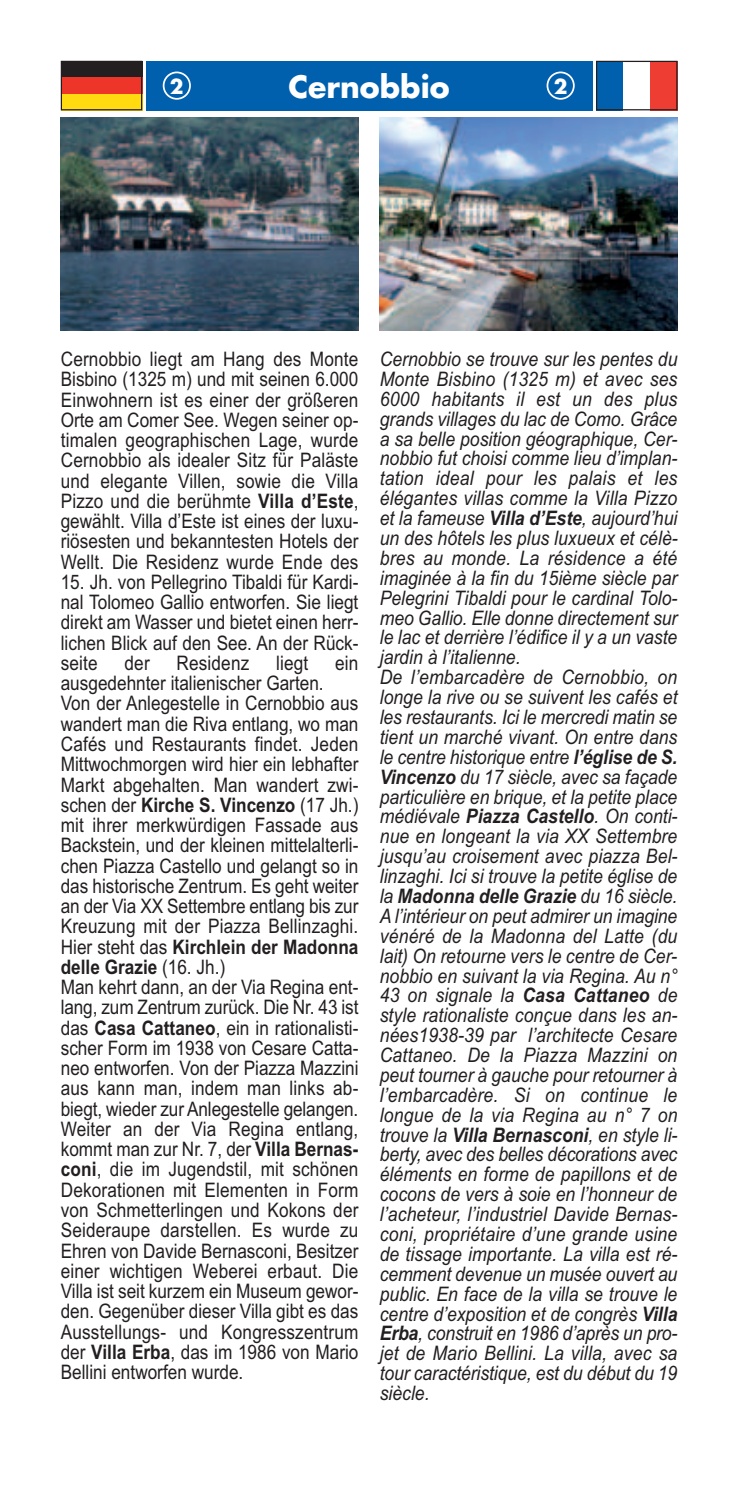
<style>
.page{position:relative;width:742px;height:1487px;background:#fff}
.page>*{position:absolute;margin:0;border:0;box-sizing:border-box;transform-origin:0 0}
.t1{font:700 30px "Futura";color:#fff}
.t2{font:italic 20px/20px "Arial";color:#231f20;scale:.88 1}
.t3{font:20px/20.2px "Arial";color:#231f20;text-align:justify;scale:.86 1}
.t4{font:700 20px "Futura";color:#fff}
.s1{font-weight:700}
</style>
<div class="page">
<div style="left:146px;top:61px;width:446px;height:49px;background:#0160ae"></div>
<img style="left:61px;top:117px;width:297px;height:213px">
<img style="left:380px;top:117px;width:297px;height:213px">
<div style="left:61px;top:61px;width:81px;height:16px;background:#231f20"></div>
<div style="left:61px;top:77px;width:81px;height:17px;background:#ee3529"></div>
<div style="left:61px;top:94px;width:81px;height:16px;background:#ffdb0f"></div>
<div style="left:61px;top:61px;width:81px;height:49px;border:1px solid #231f20"></div>
<svg style="left:163px;top:72px;width:28px;height:28px"></svg>
<svg style="left:546px;top:72px;width:29px;height:28px"></svg>
<div style="left:596px;top:61px;width:27px;height:49px;background:#0160ae"></div>
<div style="left:650px;top:61px;width:27px;height:49px;background:#ee3e34"></div>
<div style="left:596px;top:61px;width:81px;height:49px;border:1px solid #231f20"></div>
<h1 class="t1" style="left:288px;top:73px;width:163px">Cernobbio</h1>
<p class="t4" style="left:170px;top:77px;width:15px">2</p>
<p class="t4" style="left:554px;top:77px;width:15px">2</p>
<p class="t3" style="left:61px;top:351px;width:348px">Cernobbio liegt am Hang des Monte Bisbino (1325 m) und mit seinen 6.000<br>Einwohnern ist es einer der größeren Orte am Comer See. Wegen seiner op&shy;timalen geographischen Lage, wurde Cernobbio als idealer Sitz für Paläste und elegante Villen, sowie die Villa Pizzo und die berühmte <span class="s1">Villa d’Este</span>, gewählt. Villa d’Este ist eines der luxu&shy;riösesten und bekanntesten Hotels der Wellt. Die Residenz wurde Ende des</p>
<p class="t3" style="left:61px;top:573px;width:348px">15. Jh. von Pellegrino Tibaldi für Kardi&shy;nal Tolomeo Gallio entworfen. Sie liegt direkt am Wasser und bietet einen herr&shy;lichen Blick auf den See. An der Rück&shy;seite</p>
<p class="t3" style="left:124px;top:654px;width:31px">der</p>
<p class="t3" style="left:176px;top:654px;width:86px">Residenz</p>
<p class="t3" style="left:276px;top:654px;width:39px">liegt</p>
<p class="t3" style="left:335px;top:654px;width:29px">ein</p>
<p class="t3" style="left:61px;top:675px;width:348px;text-align:left">ausgedehnter italienischer Garten.<br>Von der Anlegestelle in Cernobbio aus wandert man die Riva entlang, wo man Cafés und Restaurants findet. Jeden Mittwochmorgen wird hier ein lebhafter Markt abgehalten. Man wandert zwi&shy;schen der <span class="s1">Kirche S. Vincenzo</span> (17 Jh.) mit ihrer merkwürdigen Fassade aus Backstein, und der kleinen mittelalterli&shy;chen Piazza Castello und gelangt so in das historische Zentrum. Es geht weiter an der Via XX Settembre entlang bis zur Kreuzung mit der Piazza Bellinzaghi.<br>Hier steht das <span class="s1">Kirchlein der Madonna delle Grazie</span> (16. Jh.)<br>Man kehrt dann, an der Via Regina ent&shy;lang, zum Zentrum zurück. Die Nr. 43 ist das <span class="s1">Casa Cattaneo</span>, ein in rationalisti&shy;scher Form im 1938 von Cesare Catta&shy;neo entworfen. Von der Piazza Mazzini aus kann man, indem man links ab&shy;biegt, wieder zur Anlegestelle gelangen.<br>Weiter an der Via Regina entlang, kommt man zur Nr. 7, der <span class="s1">Villa Bernas&shy;coni</span>, die im Jugendstil, mit schönen Dekorationen mit Elementen in Form von Schmetterlingen und Kokons der Seideraupe darstellen. Es wurde zu Ehren von Davide Bernasconi, Besitzer einer wichtigen Weberei erbaut. Die Villa ist seit kurzem ein Museum gewor&shy;den. Gegenüber dieser Villa gibt es das Ausstellungs- und Kongresszentrum der <span class="s1">Villa Erba</span>, das im 1986 von Mario Bellini entworfen wurde.</p>
<p class="t2" style="left:380px;top:351px;width:340px">Cernobbio se trouve sur les pentes du Monte Bisbino (1325 m) et avec ses 6000 habitants il est un des plus grands villages du lac de Como. Grâce a sa belle position géographique, Cer&shy;nobbio fut choisi comme lieu d’implan&shy;tation ideal pour les palais et les élégantes villas comme la Villa Pizzo et la fameuse <span class="s1">Villa d’Este</span>, aujourd’hui un des hôtels les plus luxueux et célè&shy;bres au monde. La résidence a été imaginée à la fin du 15ième siècle par Pelegrini Tibaldi pour le cardinal Tolo&shy;meo Gallio. Elle donne directement sur le lac et derrière l’édifice il y a un vaste jardin à l’italienne.<br>De l’embarcadère de Cernobbio, on longe la rive ou se suivent les cafés et les restaurants. Ici le mercredi matin se tient un marché vivant. On entre dans le centre historique entre <span class="s1">l’église de S.<br>Vincenzo</span> du 17 siècle, avec sa façade particulière en brique, et la petite place médiévale <span class="s1">Piazza Castello</span>. On conti&shy;nue en longeant la via XX Settembre jusqu’au croisement avec piazza Bel&shy;linzaghi. Ici si trouve la petite église de la <span class="s1">Madonna delle Grazie</span> du 16 siècle.<br>A l’intérieur on peut admirer un imagine vénéré de la Madonna del Latte (du lait) On retourne vers le centre de Cer&shy;nobbio en suivant la via Regina. Au n° 43 on signale la <span class="s1">Casa Cattaneo</span> de style rationaliste conçue dans les an&shy;nées1938-39 par l’architecte Cesare Cattaneo. De la Piazza Mazzini on peut tourner à gauche pour retourner à l’embarcadère. Si on continue le longue de la via Regina au n° 7 on trouve la <span class="s1">Villa Bernasconi</span>, en style li&shy;berty, avec des belles décorations avec éléments en forme de papillons et de cocons de vers à soie en l’honneur de l’acheteur, l’industriel Davide Bernas&shy;coni, propriétaire d’une grande usine de tissage importante. La villa est ré&shy;cemment devenue un musée ouvert au public. En face de la villa se trouve le centre d’exposition et de congrès <span class="s1">Villa Erba</span>, construit en 1986 d’après un pro&shy;jet de Mario Bellini. La villa, avec sa tour caractéristique, est du début du 19 siècle.</p>
</div>
